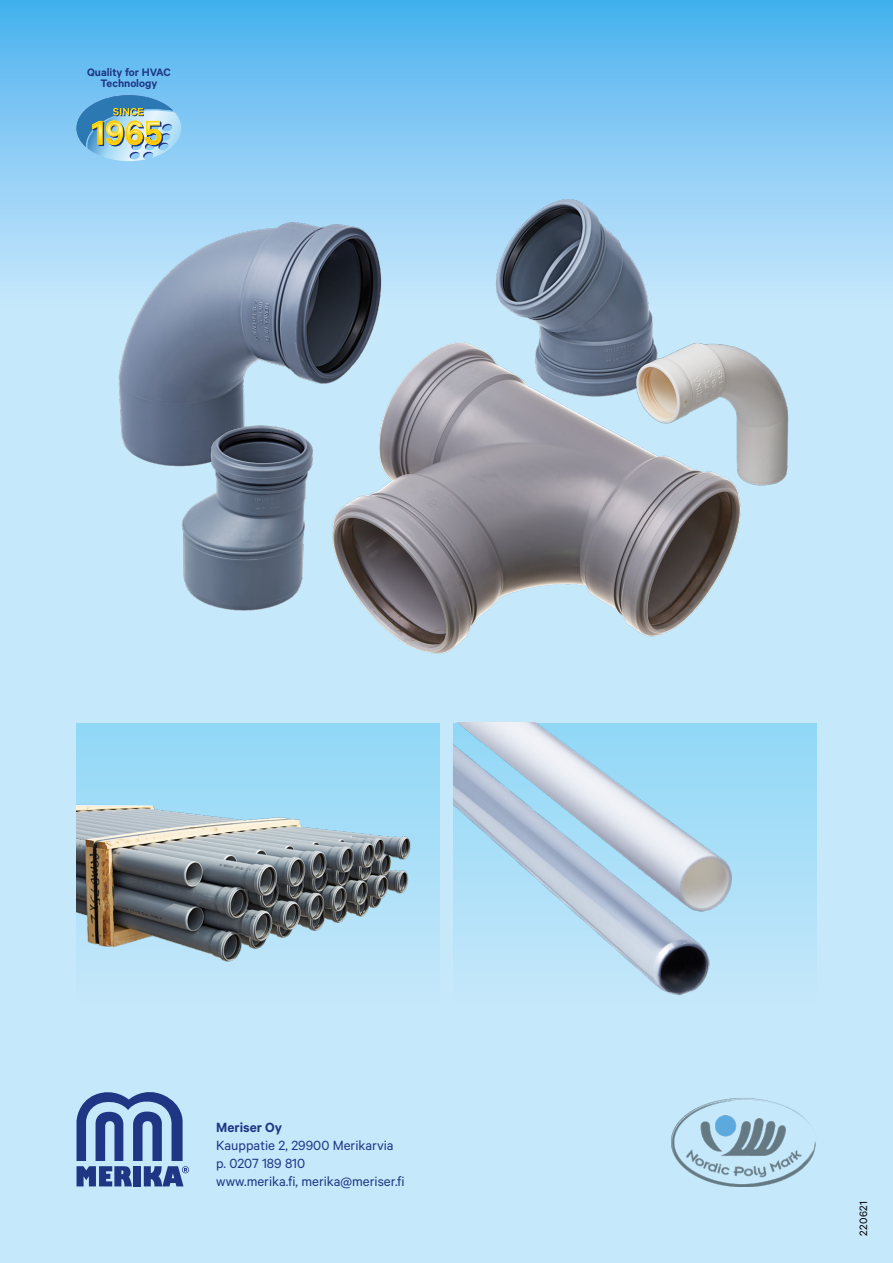
<style>
.page{position:relative;width:893px;height:1263px;background:#c6e8fb}
.page>*{position:absolute;margin:0;border:0;box-sizing:border-box;transform-origin:0 0}
.t1{font:15px/18px "Calibre";color:#1f3685}
.t2{font:600 15px "Calibre";color:#1f3685}
.t3{font:600 12.15px/11.1px "Calibre";color:#1f3685;text-align:center}
.t4{font:12px "Calibre";letter-spacing:.025em;color:#000}
</style>
<div class="page">
<div style="left:0;top:0;width:893px;height:307px;background:linear-gradient(to bottom,#4ab1ee,#cbe8fc)"></div>
<svg style="left:880px;top:0;width:13px;height:307px;background:#8accf5"></svg>
<img style="left:367px;top:285px;width:412px;height:369px">
<img style="left:468px;top:169px;width:203px;height:232px">
<img style="left:626px;top:333px;width:163px;height:168px">
<div style="left:77px;top:723px;width:363px;height:280px;background:linear-gradient(to bottom,#90d8f6,#c5e7fa)"></div>
<div style="left:453px;top:723px;width:363px;height:280px;background:linear-gradient(to bottom,#90d8f6,#c5e7fa)"></div>
<img style="left:672px;top:1098px;width:144px;height:88px">
<img style="left:77px;top:95px;width:104px;height:51px">
<img style="left:77px;top:723px;width:346px;height:280px">
<img style="left:69px;top:146px;width:374px;height:375px">
<img style="left:133px;top:397px;width:234px;height:214px">
<img style="left:453px;top:970px;width:311px;height:28px">
<img style="left:453px;top:723px;width:333px;height:247px">
<svg style="left:77px;top:1092px;width:112px;height:94px"></svg>
<p class="t3" style="left:87px;top:66px;width:85px">Quality for HVAC<br>Technology</p>
<p class="t2" style="left:216px;top:1119px;width:67px">Meriser Oy</p>
<p class="t1" style="left:216px;top:1136px;width:190px">Kauppatie 2, 29900 Merikarvia p. 0207 189 810<br>www.merika.fi, merika@meriser.fi</p>
<p class="t4" style="left:856px;top:1236px;width:36px;rotate:-90deg">220621</p>
</div>
